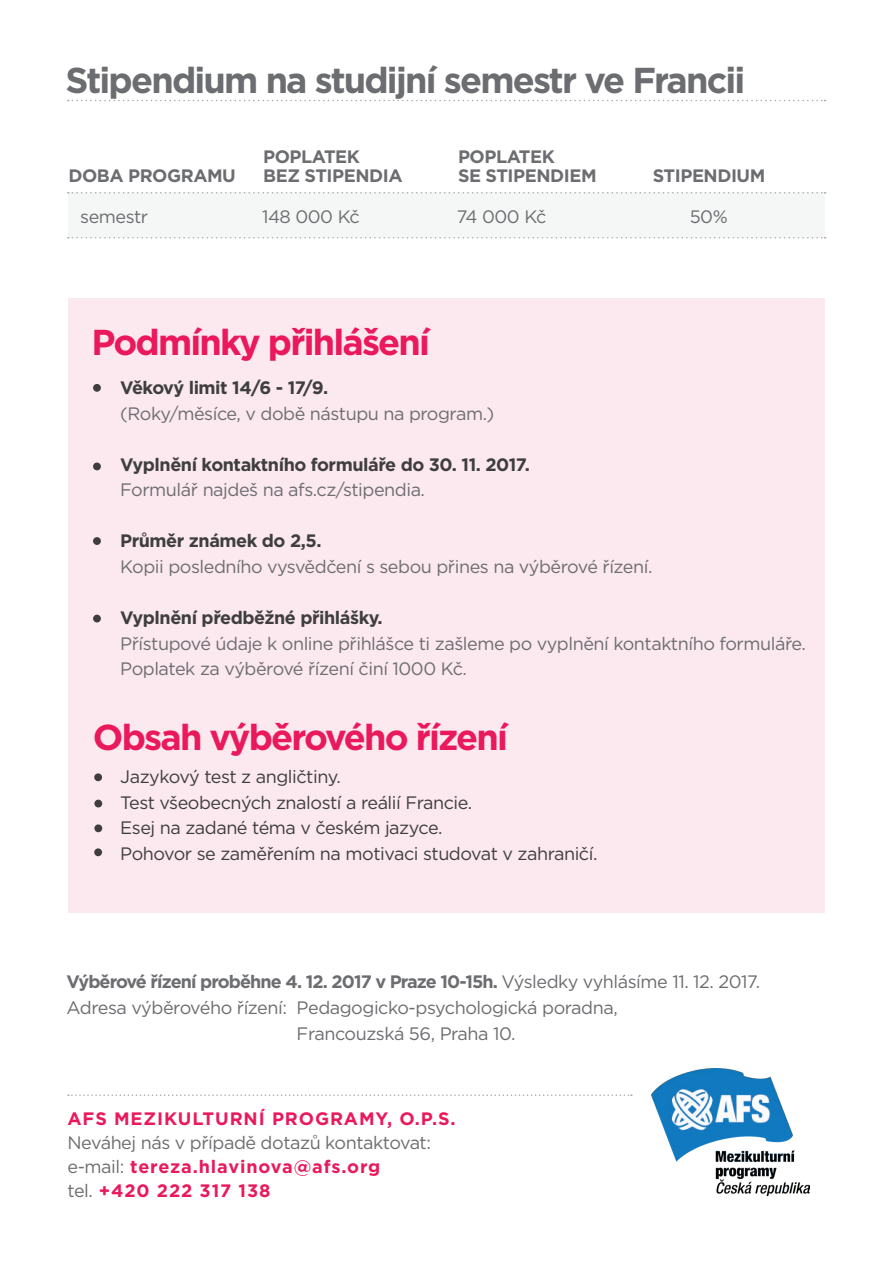
<style>
.page{position:relative;width:893px;height:1263px;background:#fff}
.page>*{position:absolute;margin:0;border:0;box-sizing:border-box;transform-origin:0 0}
.t1{font:700 36px "Gotham";letter-spacing:-.05em;color:#ea195c}
.t2{font:700 36px "Gotham";letter-spacing:-.05em;color:#6c6d70}
.t3{font:18px/24px "Gotham";letter-spacing:-.025em;color:#6c6d70}
.t4{font:18px/25.5px "Gotham";letter-spacing:-.025em;color:#3e3e3f}
.t5{font:700 18px "Gotham";letter-spacing:-.025em;color:#3e3e3f}
.t6{font:700 18px "Gotham";letter-spacing:-.05em;color:#6c6d70}
.t7{font:700 18px/19.5px "Gotham";letter-spacing:-.025em;color:#6c6d70}
.t8{font:700 18px "Gotham";letter-spacing:.05em;color:#ea195c}
.s1{font-weight:400}
.s2{font-weight:700;color:#ea195c}
</style>
<div class="page">
<div style="left:68px;top:193px;width:757px;height:45px;background:#f5f6f6"></div>
<div style="left:68px;top:299px;width:757px;height:613px;background:#fce8ef"></div>
<div style="left:93px;top:384px;width:8px;height:8px;background:#3e3e3f;border-radius:50%"></div>
<div style="left:93px;top:462px;width:8px;height:8px;background:#3e3e3f;border-radius:50%"></div>
<div style="left:93px;top:537px;width:8px;height:8px;background:#3e3e3f;border-radius:50%"></div>
<div style="left:93px;top:615px;width:8px;height:7px;background:#3e3e3f;border-radius:50%"></div>
<div style="left:94px;top:773px;width:8px;height:8px;background:#3e3e3f;border-radius:50%"></div>
<div style="left:94px;top:800px;width:8px;height:7px;background:#3e3e3f;border-radius:50%"></div>
<div style="left:94px;top:824px;width:8px;height:8px;background:#3e3e3f;border-radius:50%"></div>
<div style="left:94px;top:848px;width:8px;height:8px;background:#3e3e3f;border-radius:50%"></div>
<svg style="left:68px;top:192px;width:758px;height:1px"></svg>
<svg style="left:68px;top:237px;width:758px;height:1px"></svg>
<svg style="left:68px;top:100px;width:758px;height:1px"></svg>
<img style="left:652px;top:1069px;width:157px;height:126px">
<svg style="left:68px;top:1094px;width:564px;height:2px"></svg>
<h1 class="t2" style="left:65px;top:56px;width:681px">Stipendium na studijní semestr ve Francii</h1>
<p class="t7" style="left:68px;top:165px;width:169px">DOBA PROGRAMU</p>
<p class="t7" style="left:263px;top:146px;width:141px">POPLATEK<br>BEZ STIPENDIA</p>
<p class="t7" style="left:458px;top:146px;width:140px">POPLATEK<br>SE STIPENDIEM</p>
<p class="t7" style="left:653px;top:166px;width:114px">STIPENDIUM</p>
<p class="t3" style="left:80px;top:204px;width:70px">semestr</p>
<p class="t3" style="left:262px;top:204px;width:99px">148 000 Kč</p>
<p class="t3" style="left:457px;top:204px;width:91px">74 000 Kč</p>
<p class="t3" style="left:690px;top:204px;width:39px">50%</p>
<h1 class="t1" style="left:91px;top:318px;width:340px">Podmínky přihlášení</h1>
<p class="t5" style="left:120px;top:376px;width:209px">Věkový limit 14/6 - 17/9.</p>
<p class="t3" style="left:120px;top:401px;width:376px">(Roky/měsíce, v době nástupu na program.)</p>
<p class="t5" style="left:120px;top:453px;width:411px">Vyplnění kontaktního formuláře do 30. 11. 2017.</p>
<p class="t3" style="left:120px;top:478px;width:306px">Formulář najdeš na afs.cz/stipendia.</p>
<p class="t5" style="left:120px;top:529px;width:203px">Průměr známek do 2,5.</p>
<p class="t3" style="left:120px;top:554px;width:534px">Kopii posledního vysvědčení s sebou přines na výběrové řízení.</p>
<p class="t5" style="left:120px;top:606px;width:264px">Vyplnění předběžné přihlášky.</p>
<p class="t3" style="left:120px;top:630px;width:687px;line-height:25.5px">Přístupové údaje k online přihlášce ti zašleme po vyplnění kontaktního formuláře.<br>Poplatek za výběrové řízení činí 1000 Kč.</p>
<h1 class="t1" style="left:93px;top:713px;width:417px">Obsah výběrového řízení</h1>
<p class="t4" style="left:120px;top:764px;width:479px">Jazykový test z angličtiny.<br>Test všeobecných znalostí a reálií Francie.<br>Esej na zadané téma v českém jazyce.<br>Pohovor se zaměřením na motivaci studovat v zahraničí.</p>
<p class="t6" style="left:67px;top:970px;width:695px">Výběrové řízení proběhne 4. 12. 2017 v Praze 10-15h. <span class="s1">Výsledky vyhlásíme 11. 12. 2017.</span></p>
<p class="t3" style="left:67px;top:996px;width:553px">Adresa výběrového řízení: Pedagogicko-psychologická poradna,</p>
<p class="t3" style="left:297px;top:1021px;width:220px">Francouzská 56, Praha 10.</p>
<p class="t8" style="left:68px;top:1107px;width:390px">AFS MEZIKULTURNÍ PROGRAMY, O.P.S.</p>
<p class="t3" style="left:68px;top:1130px;width:365px">Neváhej nás v případě dotazů kontaktovat: e-mail: <span class="s2">tereza.hlavinova@afs.org<br></span>tel. <span class="s2">+420 222 317 138</span></p>
</div>
